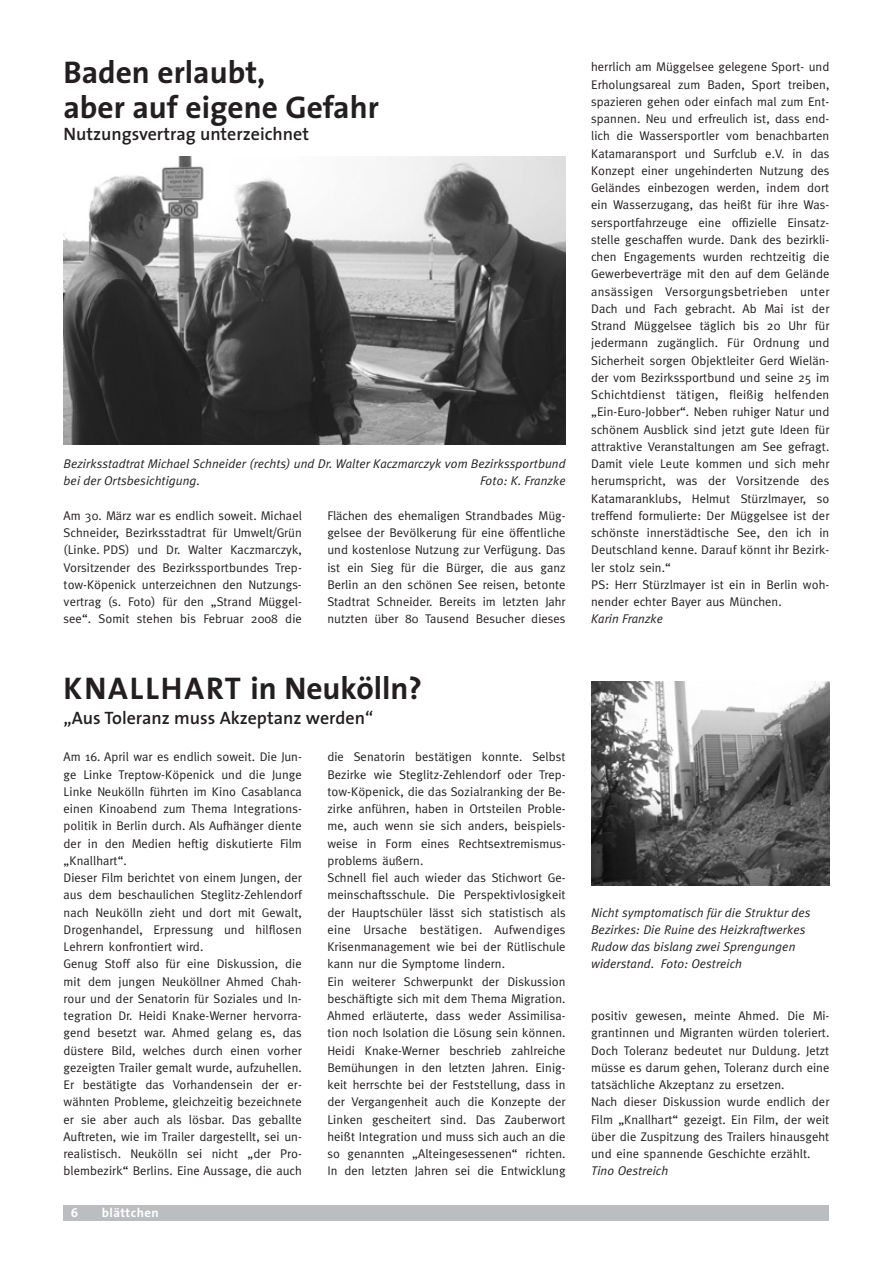
<style>
.page{position:relative;width:893px;height:1263px;background:#fff}
.page>*{position:absolute;margin:0;border:0;box-sizing:border-box;transform-origin:0 0}
.t1{font:700 31.5px/34.5px "The Sans";color:#231f20}
.t2{font:600 18px "The Sans";color:#231f20}
.t3{font:700 12.75px "The Sans";letter-spacing:.035em;color:#fff}
.t4{font:12.6px/17.2px "Meta";letter-spacing:.005em;color:#231f20}
.t5{font:italic 12.6px/17.2px "Meta Plus Normal";letter-spacing:.005em;color:#231f20}
</style>
<div class="page">
<div style="left:64px;top:1206px;width:765px;height:15px;background:#bcbdc0"></div>
<img style="left:64px;top:156px;width:501px;height:289px">
<img style="left:591px;top:681px;width:238px;height:204px">
<h1 class="t1" style="left:63px;top:57px;width:317px">Baden erlaubt,<br>aber auf eigene Gefahr</h1>
<h2 class="t2" style="left:63px;top:127px;width:247px">Nutzungsvertrag unterzeichnet</h2>
<p class="t5" style="left:64px;top:456px;width:503px">Bezirksstadtrat Michael Schneider (rechts) und Dr. Walter Kaczmarczyk vom Bezirkssportbund bei der Ortsbesichtigung.</p>
<p class="t5" style="left:480px;top:473px;width:87px">Foto: K. Franzke</p>
<p class="t4" style="left:64px;top:508px;width:240px;text-align:justify">Am 30. März war es endlich soweit. Michael Schneider, Bezirksstadtrat für Umwelt/Grün (Linke. PDS) und Dr. Walter Kaczmarczyk, Vorsitzender des Bezirkssportbundes Trep&shy;tow-Köpenick unterzeichnen den Nutzungs&shy;vertrag (s. Foto) für den „Strand Müggel&shy;see“. Somit stehen bis Februar 2008 die</p>
<p class="t4" style="left:327px;top:508px;width:240px;text-align:justify">Flächen des ehemaligen Strandbades Müg&shy;gelsee der Bevölkerung für eine öffentliche und kostenlose Nutzung zur Verfügung. Das ist ein Sieg für die Bürger, die aus ganz Berlin an den schönen See reisen, betonte Stadtrat Schneider. Bereits im letzten Jahr nutzten über 80 Tausend Besucher dieses</p>
<h1 class="t1" style="left:64px;top:673px;width:360px">KNALLHART in Neukölln?</h1>
<h2 class="t2" style="left:64px;top:711px;width:311px">„Aus Toleranz muss Akzeptanz werden“</h2>
<p class="t4" style="left:64px;top:749px;width:240px">Am 16. April war es endlich soweit. Die Jun&shy;ge Linke Treptow-Köpenick und die Junge Linke Neukölln führten im Kino Casablanca einen Kinoabend zum Thema Integrations&shy;politik in Berlin durch. Als Aufhänger diente der in den Medien heftig diskutierte Film „Knallhart“.<br>Dieser Film berichtet von einem Jungen, der aus dem beschaulichen Steglitz-Zehlendorf nach Neukölln zieht und dort mit Gewalt, Drogenhandel, Erpressung und hilflosen Lehrern konfrontiert wird.<br>Genug Stoff also für eine Diskussion, die mit dem jungen Neuköllner Ahmed Chah&shy;rour und der Senatorin für Soziales und In&shy;tegration Dr. Heidi Knake-Werner hervorra&shy;gend besetzt war. Ahmed gelang es, das düstere Bild, welches durch einen vorher gezeigten Trailer gemalt wurde, aufzuhellen.<br>Er bestätigte das Vorhandensein der er&shy;wähnten Probleme, gleichzeitig bezeichnete er sie aber auch als lösbar. Das geballte Auftreten, wie im Trailer dargestellt, sei un&shy;realistisch. Neukölln sei nicht „der Pro&shy;blembezirk“ Berlins. Eine Aussage, die auch</p>
<p class="t4" style="left:327px;top:749px;width:240px">die Senatorin bestätigen konnte. Selbst Bezirke wie Steglitz-Zehlendorf oder Trep&shy;tow-Köpenick, die das Sozialranking der Be&shy;zirke anführen, haben in Ortsteilen Proble&shy;me, auch wenn sie sich anders, beispiels&shy;weise in Form eines Rechtsextremismus&shy;problems äußern.<br>Schnell fiel auch wieder das Stichwort Ge&shy;meinschaftsschule. Die Perspektivlosigkeit der Hauptschüler lässt sich statistisch als eine Ursache bestätigen. Aufwendiges Krisenmanagement wie bei der Rütlischule kann nur die Symptome lindern.<br>Ein weiterer Schwerpunkt der Diskussion beschäftigte sich mit dem Thema Migration.<br>Ahmed erläuterte, dass weder Assimilisa&shy;tion noch Isolation die Lösung sein können.<br>Heidi Knake-Werner beschrieb zahlreiche Bemühungen in den letzten Jahren. Einig&shy;keit herrschte bei der Feststellung, dass in der Vergangenheit auch die Konzepte der Linken gescheitert sind. Das Zauberwort heißt Integration und muss sich auch an die so genannten „Alteingesessenen“ richten.<br>In den letzten Jahren sei die Entwicklung</p>
<p class="t3" style="left:71px;top:1207px;width:9px">6</p>
<p class="t3" style="left:102px;top:1207px;width:58px">blättchen</p>
<p class="t4" style="left:591px;top:59px;width:240px">herrlich am Müggelsee gelegene Sport- und Erholungsareal zum Baden, Sport treiben, spazieren gehen oder einfach mal zum Ent&shy;spannen. Neu und erfreulich ist, dass end&shy;lich die Wassersportler vom benachbarten Katamaransport und Surfclub e.V. in das Konzept einer ungehinderten Nutzung des Geländes einbezogen werden, indem dort ein Wasserzugang, das heißt für ihre Was&shy;sersportfahrzeuge eine offizielle Einsatz&shy;stelle geschaffen wurde. Dank des bezirkli&shy;chen Engagements wurden rechtzeitig die Gewerbeverträge mit den auf dem Gelände ansässigen Versorgungsbetrieben unter Dach und Fach gebracht. Ab Mai ist der Strand Müggelsee täglich bis 20 Uhr für jedermann zugänglich. Für Ordnung und Sicherheit sorgen Objektleiter Gerd Wielän&shy;der vom Bezirkssportbund und seine 25 im Schichtdienst tätigen, fleißig helfenden „Ein-Euro-Jobber“. Neben ruhiger Natur und schönem Ausblick sind jetzt gute Ideen für attraktive Veranstaltungen am See gefragt.<br>Damit viele Leute kommen und sich mehr herumspricht, was der Vorsitzende des Katamaranklubs, Helmut Stürzlmayer, so treffend formulierte: Der Müggelsee ist der schönste innerstädtische See, den ich in Deutschland kenne. Darauf könnt ihr Bezirk&shy;ler stolz sein.“<br>PS: Herr Stürzlmayer ist ein in Berlin woh&shy;nender echter Bayer aus München.</p>
<p class="t5" style="left:591px;top:611px;width:74px">Karin Franzke</p>
<p class="t5" style="left:591px;top:904px;width:221px">Nicht symptomatisch für die Struktur des Bezirkes: Die Ruine des Heizkraftwerkes Rudow das bislang zwei Sprengungen widerstand. Foto: Oestreich</p>
<p class="t4" style="left:591px;top:1008px;width:240px">positiv gewesen, meinte Ahmed. Die Mi&shy;grantinnen und Migranten würden toleriert.<br>Doch Toleranz bedeutet nur Duldung. Jetzt müsse es darum gehen, Toleranz durch eine tatsächliche Akzeptanz zu ersetzen.<br>Nach dieser Diskussion wurde endlich der Film „Knallhart“ gezeigt. Ein Film, der weit über die Zuspitzung des Trailers hinausgeht und eine spannende Geschichte erzählt.</p>
<p class="t5" style="left:591px;top:1163px;width:78px">Tino Oestreich</p>
</div>
